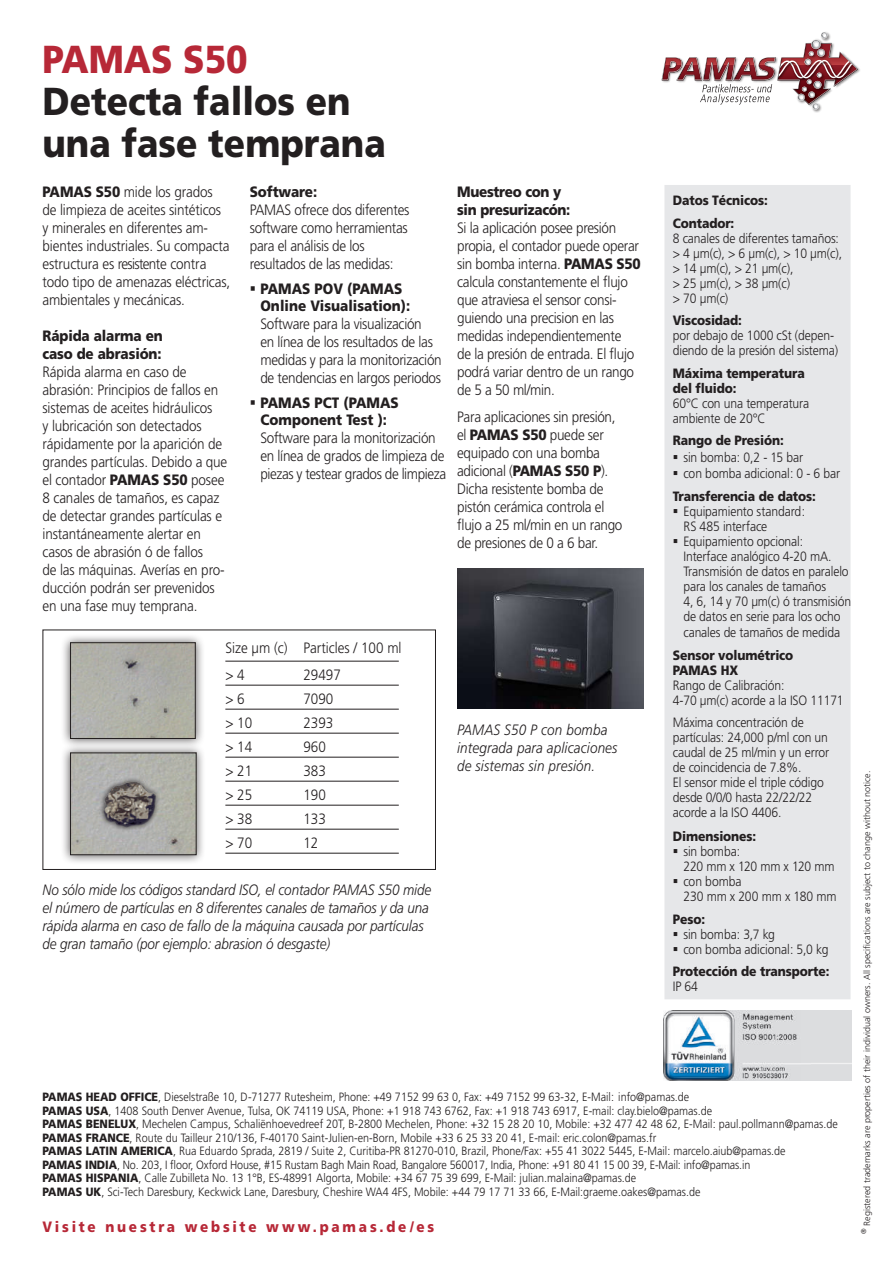
<style>
.page{position:relative;width:893px;height:1263px;background:#fff}
.page>*{position:absolute;margin:0;border:0;box-sizing:border-box;transform-origin:0 0}
.t1{font:900 39px/42px "Frutiger";color:#231f20;scale:.9 1}
.t2{font:900 39px "Frutiger";color:#b72837;scale:.9 1}
.t3{font:300 15px/18px "Frutiger";letter-spacing:-.02em;color:#231f20;scale:.9 1}
.t4{font:italic 300 15px/18px "Frutiger";letter-spacing:-.01em;color:#231f20;scale:.9 1}
.t5{font:900 15px/18px "Frutiger";letter-spacing:-.01em;color:#231f20;scale:.9 1}
.t6{font:italic 300 15px/18px "Frutiger";letter-spacing:.01em;color:#231f20;scale:.9 1}
.t7{font:900 15px "Frutiger";letter-spacing:.205em;color:#b72837;scale:.9 1}
.t8{font:300 15px/27px "Frutiger";color:#231f20;scale:.9 1}
.t9{font:300 13.5px/15px "Frutiger";letter-spacing:-.01em;color:#231f20;scale:.9 1}
.t10{font:900 13.5px/15px "Frutiger";letter-spacing:-.01em;color:#231f20;scale:.9 1}
.t11{font:300 12px/13.5px "Frutiger";color:#231f20;scale:.9 1}
.t12{font:300 9px "Frutiger";color:#231f20}
.t13{font:300 7.05px "Frutiger";color:#231f20}
.s1{font-weight:900}
</style>
<div class="page">
<svg style="left:662px;top:32px;width:196px;height:81px"></svg>
<div style="left:664px;top:185px;width:186px;height:814px;background:#e6e7e9;border:2px solid #e6e7e9"></div>
<hr style="left:225px;top:661px;width:174px;height:1px;background:#231f20">
<hr style="left:225px;top:685px;width:174px;height:1px;background:#231f20">
<hr style="left:225px;top:709px;width:174px;height:1px;background:#231f20">
<hr style="left:225px;top:733px;width:174px;height:1px;background:#231f20">
<hr style="left:225px;top:757px;width:174px;height:1px;background:#231f20">
<hr style="left:225px;top:781px;width:174px;height:1px;background:#231f20">
<hr style="left:225px;top:805px;width:174px;height:1px;background:#231f20">
<hr style="left:225px;top:829px;width:174px;height:1px;background:#231f20">
<hr style="left:225px;top:853px;width:174px;height:1px;background:#231f20">
<div style="left:61px;top:633px;width:144px;height:115px;background:#231f20;opacity:.75"></div>
<img style="left:72px;top:644px;width:122px;height:93px">
<div style="left:70px;top:642px;width:126px;height:97px;border:1px solid #231f20"></div>
<div style="left:61px;top:743px;width:145px;height:121px;background:#231f20;opacity:.75"></div>
<img style="left:72px;top:754px;width:123px;height:99px">
<div style="left:70px;top:752px;width:127px;height:103px;border:1px solid #231f20"></div>
<div style="left:99px;top:776px;width:62px;height:56px;background:#231f20;opacity:.75"></div>
<img style="left:101px;top:780px;width:57px;height:49px">
<img style="left:457px;top:569px;width:186px;height:139px">
<div style="left:43px;top:629px;width:393px;height:241px;border:1px solid #231f20"></div>
<img style="left:663px;top:1010px;width:138px;height:71px">
<img style="left:811px;top:1010px;width:1px;height:71px">
<h1 class="t2" style="left:43px;top:36px;width:229px">PAMAS S50</h1>
<h1 class="t1" style="left:43px;top:81px;width:383px">Detecta fallos en una fase temprana</h1>
<p class="t3" style="left:43px;top:183px;width:210px"><span class="s1">PAMAS S50</span> mide los grados de limpieza de aceites sintéticos y minerales en diferentes am&shy;bientes industriales. Su compacta estructura es resistente contra todo tipo de amenazas eléctricas, ambientales y mecánicas.</p>
<p class="t5" style="left:43px;top:327px;width:135px">Rápida alarma en caso de abrasión:</p>
<p class="t3" style="left:43px;top:363px;width:207px">Rápida alarma en caso de abrasión: Principios de fallos en sistemas de aceites hidráulicos<br>y lubricación son detectados rápidamente por la aparición de grandes partículas. Debido a que el contador <span class="s1">PAMAS S50</span> posee<br>8 canales de tamaños, es capaz de detectar grandes partículas e instantáneamente alertar en casos de abrasión ó de fallos<br>de las máquinas. Averías en pro&shy;ducción podrán ser prevenidos en una fase muy temprana.</p>
<p class="t5" style="left:250px;top:183px;width:76px">Software:</p>
<p class="t3" style="left:250px;top:201px;width:179px">PAMAS ofrece dos diferentes software como herramientas para el análisis de los resultados de las medidas:</p>
<p class="t5" style="left:260px;top:281px;width:168px;line-height:16.5px">PAMAS POV (PAMAS<br>Online Visualisation):</p>
<p class="t3" style="left:260px;top:315px;width:203px">Software para la visualización<br>en línea de los resultados de las medidas y para la monitorización de tendencias en largos periodos</p>
<p class="t5" style="left:260px;top:395px;width:155px;line-height:16.5px">PAMAS PCT (PAMAS<br>Component Test ):</p>
<p class="t3" style="left:260px;top:429px;width:208px">Software para la monitorización en línea de grados de limpieza de piezas y testear grados de limpieza</p>
<p class="t8" style="left:225px;top:634px;width:197px">Size µm (c) Particles / 100 ml &gt; 4</p>
<p class="t3" style="left:303px;top:665px;width:43px">29497</p>
<p class="t3" style="left:225px;top:689px;width:23px">&gt; 6</p>
<p class="t3" style="left:303px;top:689px;width:35px">7090</p>
<p class="t3" style="left:225px;top:713px;width:31px">&gt; 10</p>
<p class="t3" style="left:303px;top:713px;width:35px">2393</p>
<p class="t3" style="left:225px;top:737px;width:31px">&gt; 14</p>
<p class="t3" style="left:303px;top:737px;width:27px">960</p>
<p class="t3" style="left:225px;top:761px;width:31px">&gt; 21</p>
<p class="t3" style="left:303px;top:761px;width:27px">383</p>
<p class="t3" style="left:225px;top:785px;width:31px">&gt; 25</p>
<p class="t3" style="left:303px;top:785px;width:27px">190</p>
<p class="t3" style="left:225px;top:809px;width:31px">&gt; 38</p>
<p class="t3" style="left:303px;top:809px;width:27px">133</p>
<p class="t3" style="left:225px;top:833px;width:31px">&gt; 70</p>
<p class="t3" style="left:303px;top:833px;width:18px">12</p>
<p class="t5" style="left:457px;top:183px;width:127px">Muestreo con y sin presurizacón:</p>
<p class="t3" style="left:457px;top:219px;width:206px">Si la aplicación posee presión propia, el contador puede operar sin bomba interna. <span class="s1">PAMAS S50 </span>calcula constantemente el flujo que atraviesa el sensor consi&shy;guiendo una precision en las medidas independientemente<br>de la presión de entrada. El flujo podrá variar dentro de un rango de 5 a 50 ml/min.</p>
<p class="t3" style="left:457px;top:408px;width:185px">Para aplicaciones sin presión, el <span class="s1">PAMAS S50</span> puede ser equipado con una bomba adicional (<span class="s1">PAMAS S50 P</span>).<br>Dicha resistente bomba de pistón cerámica controla el flujo a 25 ml/min en un rango de presiones de 0 a 6 bar.</p>
<p class="t6" style="left:457px;top:721px;width:180px">PAMAS S50 P con bomba integrada para aplicaciones de sistemas sin presión.</p>
<p class="t4" style="left:43px;top:881px;width:433px">No sólo mide los códigos standard ISO, el contador PAMAS S50 mide el número de partículas en 8 diferentes canales de tamaños y da una rápida alarma en caso de fallo de la máquina causada por partículas de gran tamaño (por ejemplo: abrasion ó desgaste)</p>
<p class="t10" style="left:673px;top:189px;width:107px;line-height:22.5px">Datos Técnicos:<br>Contador:</p>
<p class="t9" style="left:673px;top:231px;width:190px">8 canales de diferentes tamaños: &gt; 4 µm(c), &gt; 6 µm(c), &gt; 10 µm(c), &gt; 14 µm(c), &gt; 21 µm(c),<br>&gt; 25 µm(c), &gt; 38 µm(c)<br>&gt; 70 µm(c)</p>
<p class="t10" style="left:673px;top:313px;width:78px">Viscosidad:</p>
<p class="t9" style="left:673px;top:328px;width:185px">por debajo de 1000 cSt (depen&shy;diendo de la presión del sistema)</p>
<p class="t10" style="left:673px;top:365px;width:148px">Máxima temperatura del fluido:</p>
<p class="t9" style="left:673px;top:396px;width:153px">60°C con una temperatura ambiente de 20°C</p>
<p class="t10" style="left:673px;top:433px;width:125px">Rango de Presión:</p>
<p class="t9" style="left:683px;top:449px;width:176px;line-height:16.5px">sin bomba: 0,2 - 15 bar<br>con bomba adicional: 0 - 6 bar</p>
<p class="t10" style="left:673px;top:488px;width:160px">Transferencia de datos:</p>
<p class="t9" style="left:683px;top:504px;width:188px">Equipamiento standard:<br>RS 485 interface<br>Equipamiento opcional:<br>Interface analógico 4-20 mA.<br>Transmisión de datos en paralelo para los canales de tamaños<br>4, 6, 14 y 70 µm(c) ó transmisión de datos en serie para los ocho</p>
<p class="t9" style="left:683px;top:625px;width:176px">canales de tamaños de medida</p>
<p class="t10" style="left:673px;top:647px;width:135px">Sensor volumétrico<br>PAMAS HX</p>
<p class="t9" style="left:673px;top:678px;width:191px">Rango de Calibración:<br>4-70 µm(c) acorde a la ISO 11171</p>
<p class="t9" style="left:673px;top:715px;width:175px">Máxima concentración de partículas: 24,000 p/ml con un caudal de 25 ml/min y un error de coincidencia de 7.8%.<br>El sensor mide el triple código desde 0/0/0 hasta 22/22/22 acorde a la ISO 4406.</p>
<p class="t10" style="left:673px;top:829px;width:94px">Dimensiones:</p>
<p class="t9" style="left:683px;top:844px;width:172px">sin bomba:<br>220 mm x 120 mm x 120 mm con bomba<br>230 mm x 200 mm x 180 mm</p>
<p class="t10" style="left:673px;top:911px;width:37px">Peso:</p>
<p class="t9" style="left:683px;top:927px;width:163px">sin bomba: 3,7 kg<br>con bomba adicional: 5,0 kg</p>
<p class="t10" style="left:673px;top:964px;width:175px">Protección de transporte:</p>
<p class="t9" style="left:673px;top:979px;width:29px">IP 64</p>
<p class="t11" style="left:43px;top:1091px;width:885px"><span class="s1">PAMAS HEAD OFFICE</span>, Dieselstraße 10, D-71277 Rutesheim, Phone: +49 7152 99 63 0, Fax: +49 7152 99 63-32, E-Mail: info@pamas.de<br><span class="s1">PAMAS USA</span>, 1408 South Denver Avenue, Tulsa, OK 74119 USA, Phone: +1 918 743 6762, Fax: +1 918 743 6917, E-mail: clay.bielo@pamas.de<br><span class="s1">PAMAS Benelux</span>, Mechelen Campus, Schaliënhoevedreef 20T, B-2800 Mechelen, Phone: +32 15 28 20 10, Mobile: +32 477 42 48 62, E-Mail: paul.pollmann@pamas.de <span class="s1">PAMAS France</span>, Route du Tailleur 210/136, F-40170 Saint-Julien-en-Born, Mobile +33 6 25 33 20 41, E-mail: eric.colon@pamas.fr<br><span class="s1">PAMAS LATIN AMERICA</span>, Rua Eduardo Sprada, 2819 / Suite 2, Curitiba-PR 81270-010, Brazil, Phone/Fax: +55 41 3022 5445, E-Mail: marcelo.aiub@pamas.de<br><span class="s1">PAMAS INDIA</span>, No. 203, I floor, Oxford House, #15 Rustam Bagh Main Road, Bangalore 560017, India, Phone: +91 80 41 15 00 39, E-Mail: info@pamas.in<br><span class="s1">PAMAS HISPANIA</span>, Calle Zubilleta No. 13 1°B, ES-48991 Algorta, Mobile: +34 67 75 39 699, E-Mail: julian.malaina@pamas.de<br><span class="s1">PAMAS UK</span>, Sci-Tech Daresbury, Keckwick Lane, Daresbury, Cheshire WA4 4FS, Mobile: +44 79 17 71 33 66, E-Mail:graeme.oakes@pamas.de</p>
<p class="t7" style="left:43px;top:1218px;width:437px">Visite nuestra website www.pamas.de/es</p>
<p class="t12" style="left:862px;top:1225px;width:456px;rotate:-90deg">Registered trademarks are properties of their individual owners. All specifications are subject to change without notice.</p>
<p class="t13" style="left:860px;top:1234px;width:7px;rotate:-90deg">®</p>
</div>
